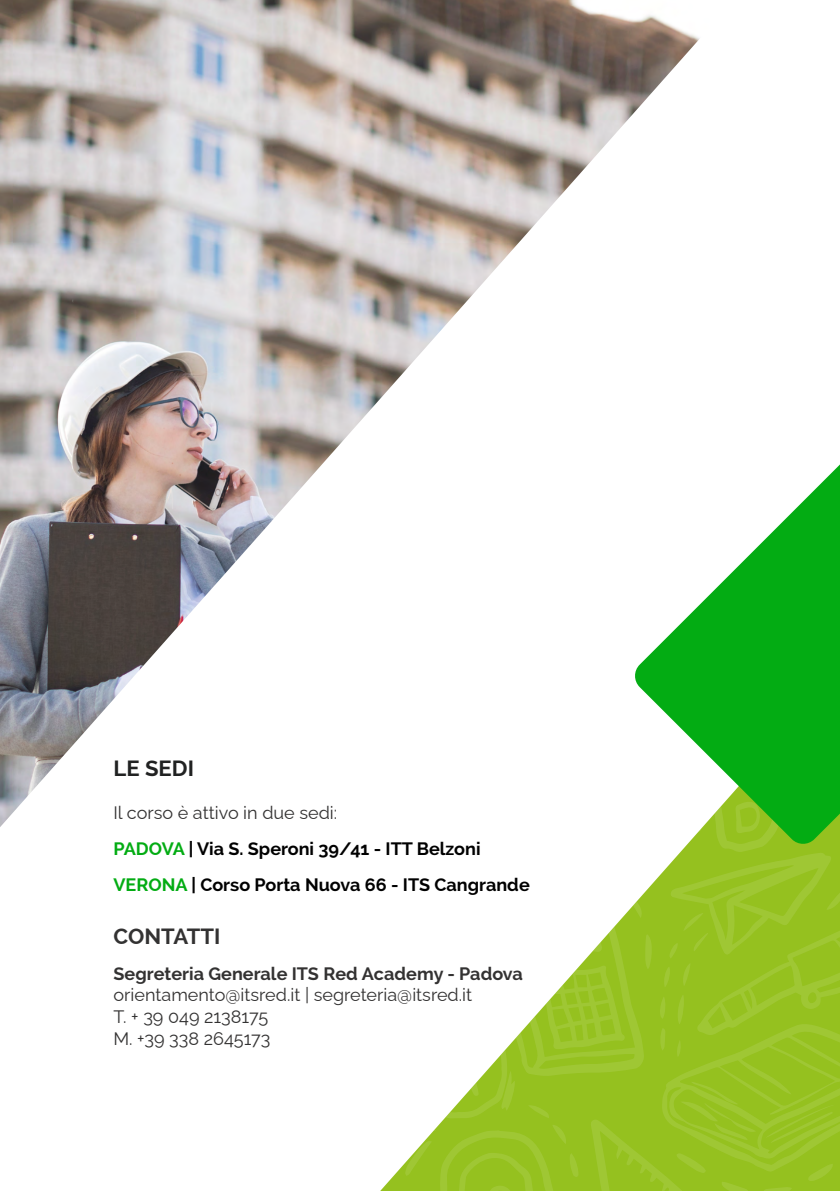
<style>
.page{position:relative;width:840px;height:1191px;background:#fff}
.page>*{position:absolute;margin:0;border:0;box-sizing:border-box;transform-origin:0 0}
.t1{font:700 22px "Raleway";color:#333232}
.t2{font:700 22px "Raleway";color:#212222}
.t3{font:700 18px/36px "Raleway";color:#000}
.t4{font:18px/21.6px "Raleway";color:#333232}
.t5{font:700 18px "Raleway";color:#333232}
.s1{font-weight:400;color:#333232}
.s2{color:#03ac13}
</style>
<div class="page">
<svg style="left:380px;top:845px;width:459px;height:346px"></svg>
<img style="left:0;top:0;width:700px;height:827px">
<svg style="left:633px;top:378px;width:206px;height:467px"></svg>
<svg style="left:0;top:0;width:28px;height:28px"></svg>
<p class="t2" style="left:113px;top:755px;width:82px">LE SEDI</p>
<p class="t3" style="left:113px;top:794px;width:417px"><span class="s1">Il corso è attivo in due sedi:<br></span><span class="s2">PADOVA</span> | Via S. Speroni 39/41 - ITT Belzoni<br><span class="s2">VERONA</span> | Corso Porta Nuova 66 - ITS Cangrande</p>
<p class="t1" style="left:113px;top:923px;width:108px">CONTATTI</p>
<p class="t5" style="left:113px;top:963px;width:410px">Segreteria Generale ITS Red Academy - Padova</p>
<p class="t4" style="left:113px;top:982px;width:360px">orientamento@itsred.it | segreteria@itsred.it<br>T. + 39 049 2138175<br>M. +39 338 2645173</p>
</div>
